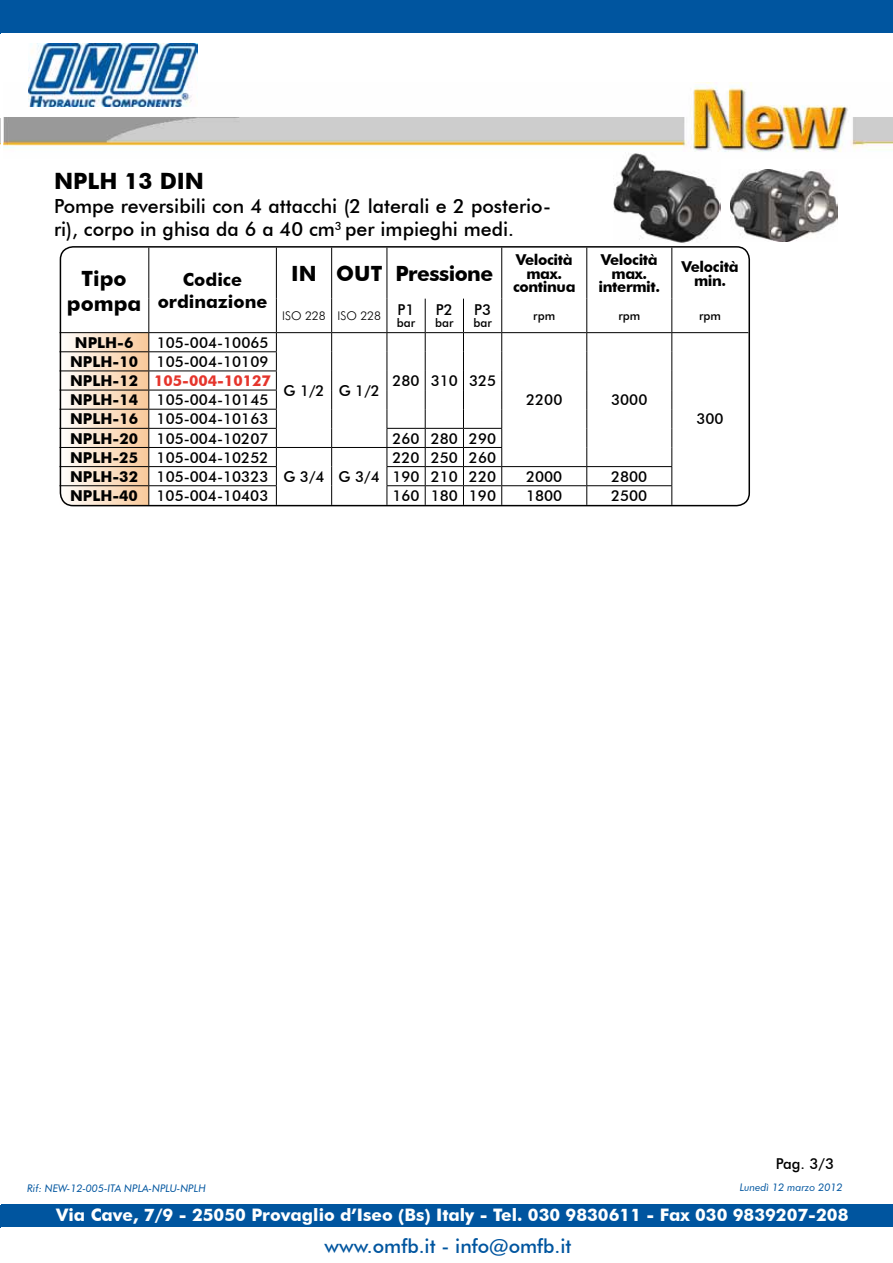
<style>
.page{position:relative;width:893px;height:1263px;background:#fff}
.page>*{position:absolute;margin:0;border:0;box-sizing:border-box;transform-origin:0 0}
.t1{font:700 22.5px "Futura BT";color:#000}
.t2{font:700 21px "Futura BT";letter-spacing:-.025em;color:#000}
.t3{font:700 21px/25.2px "Futura BT";color:#000;text-align:center}
.t4{font:500 19.5px/23.4px "Futura BT";color:#000}
.t5{font:500 19.5px "Futura BT";color:#00559f}
.t6{font:700 18px/21.6px "Futura BT";color:#000;text-align:center}
.t7{font:700 17.25px "Futura BT";color:#fff}
.t8{font:500 15px/19.2px "Futura BT";color:#000}
.t9{font:700 15px/13.5px "Futura BT";letter-spacing:-.025em;color:#000;text-align:center}
.t10{font:500 12px "Futura BT";color:#000}
.t11{font:300 12px "Futura BT";color:#000}
.t12{font:italic 10.5px "Futura BT";color:#00559f}
.s1{font-weight:700}
.s2{font-weight:700;color:#e5352c}
</style>
<div class="page">
<img style="left:0;top:118px;width:1px;height:27px">
<svg style="left:0;top:1205px;width:1px;height:23px"></svg>
<hr style="left:0;top:0;width:1px;height:33px;background:#00559f">
<hr style="left:387px;top:299px;width:1px;height:33px;background:#000">
<hr style="left:425px;top:299px;width:1px;height:33px;background:#000">
<hr style="left:463px;top:299px;width:1px;height:33px;background:#000">
<hr style="left:501px;top:299px;width:1px;height:33px;background:#000">
<hr style="left:149px;top:428px;width:128px;height:1px;background:#000">
<hr style="left:149px;top:447px;width:127px;height:1px;background:#000">
<hr style="left:276px;top:447px;width:56px;height:1px;background:#000">
<hr style="left:332px;top:447px;width:55px;height:1px;background:#000">
<hr style="left:149px;top:466px;width:128px;height:1px;background:#000">
<hr style="left:149px;top:485px;width:128px;height:1px;background:#000">
<svg style="left:60px;top:333px;width:89px;height:172px;background:#f0d8c1"></svg>
<svg style="left:276px;top:333px;width:1px;height:170px"></svg>
<svg style="left:331px;top:333px;width:1px;height:170px"></svg>
<hr style="left:387px;top:428px;width:38px;height:1px;background:#000">
<hr style="left:425px;top:428px;width:38px;height:1px;background:#000">
<hr style="left:463px;top:428px;width:39px;height:1px;background:#000">
<hr style="left:387px;top:447px;width:38px;height:1px;background:#000">
<hr style="left:425px;top:447px;width:38px;height:1px;background:#000">
<hr style="left:463px;top:447px;width:39px;height:1px;background:#000">
<hr style="left:387px;top:466px;width:38px;height:1px;background:#000">
<hr style="left:425px;top:466px;width:38px;height:1px;background:#000">
<hr style="left:463px;top:466px;width:39px;height:1px;background:#000">
<hr style="left:502px;top:466px;width:85px;height:1px;background:#000">
<hr style="left:587px;top:466px;width:85px;height:1px;background:#000">
<hr style="left:387px;top:485px;width:38px;height:1px;background:#000">
<svg style="left:387px;top:333px;width:1px;height:170px"></svg>
<hr style="left:425px;top:485px;width:38px;height:1px;background:#000">
<svg style="left:425px;top:333px;width:1px;height:170px"></svg>
<hr style="left:463px;top:485px;width:39px;height:1px;background:#000">
<svg style="left:463px;top:333px;width:1px;height:170px"></svg>
<hr style="left:502px;top:485px;width:85px;height:1px;background:#000">
<svg style="left:501px;top:333px;width:1px;height:170px"></svg>
<hr style="left:587px;top:485px;width:85px;height:1px;background:#000">
<svg style="left:586px;top:333px;width:1px;height:170px"></svg>
<svg style="left:671px;top:333px;width:1px;height:170px"></svg>
<hr style="left:148px;top:248px;width:1px;height:51px;background:#000">
<hr style="left:276px;top:248px;width:1px;height:51px;background:#000">
<hr style="left:331px;top:248px;width:1px;height:51px;background:#000">
<hr style="left:387px;top:248px;width:1px;height:51px;background:#000">
<hr style="left:501px;top:248px;width:1px;height:51px;background:#000">
<hr style="left:586px;top:248px;width:1px;height:51px;background:#000">
<hr style="left:671px;top:248px;width:1px;height:51px;background:#000">
<hr style="left:148px;top:299px;width:1px;height:33px;background:#000">
<hr style="left:276px;top:299px;width:1px;height:33px;background:#000">
<hr style="left:331px;top:299px;width:1px;height:33px;background:#000">
<hr style="left:586px;top:299px;width:1px;height:33px;background:#000">
<hr style="left:671px;top:299px;width:1px;height:33px;background:#000">
<hr style="left:60px;top:332px;width:89px;height:1px;background:#000">
<hr style="left:149px;top:332px;width:127px;height:1px;background:#000">
<hr style="left:276px;top:332px;width:56px;height:1px;background:#000">
<hr style="left:332px;top:332px;width:55px;height:1px;background:#000">
<hr style="left:60px;top:351px;width:89px;height:1px;background:#000">
<hr style="left:149px;top:351px;width:128px;height:1px;background:#000">
<hr style="left:60px;top:371px;width:89px;height:1px;background:#000">
<hr style="left:149px;top:371px;width:128px;height:1px;background:#000">
<hr style="left:60px;top:390px;width:89px;height:1px;background:#000">
<hr style="left:149px;top:390px;width:128px;height:1px;background:#000">
<hr style="left:60px;top:409px;width:89px;height:1px;background:#000">
<hr style="left:149px;top:409px;width:128px;height:1px;background:#000">
<hr style="left:387px;top:332px;width:38px;height:1px;background:#000">
<hr style="left:425px;top:332px;width:38px;height:1px;background:#000">
<hr style="left:463px;top:332px;width:39px;height:1px;background:#000">
<hr style="left:502px;top:332px;width:85px;height:1px;background:#000">
<hr style="left:587px;top:332px;width:85px;height:1px;background:#000">
<hr style="left:672px;top:332px;width:76px;height:1px;background:#000">
<div style="left:60px;top:246px;width:690px;height:260px;border:2px solid #000;border-radius:13px"></div>
<img style="left:3px;top:83px;width:890px;height:70px">
<div style="left:1px;top:1204px;width:892px;height:23px;background:#00559f"></div>
<img style="left:29px;top:43px;width:168px;height:64px">
<div style="left:1px;top:0;width:892px;height:32px;background:#00559f"></div>
<img style="left:730px;top:169px;width:107px;height:72px">
<img style="left:613px;top:153px;width:107px;height:90px">
<h1 class="t1" style="left:54px;top:168px;width:152px">NPLH 13 DIN</h1>
<h3 class="t4" style="left:54px;top:194px;width:499px">Pompe reversibili con 4 attacchi (2 laterali e 2 posterio&shy;ri), corpo in ghisa da 6 a 40 cm<sup>3</sup> per impieghi medi.</h3>
<h2 class="t3" style="left:67px;top:265px;width:76px">Tipo pompa</h2>
<p class="t6" style="left:158px;top:269px;width:111px">Codice ordinazione</p>
<h2 class="t2" style="left:291px;top:261px;width:203px">IN OUT Pressione</h2>
<p class="t9" style="left:513px;top:253px;width:64px">Velocità max. continua</p>
<p class="t9" style="left:599px;top:253px;width:63px">Velocità max. intermit.</p>
<p class="t9" style="left:682px;top:260px;width:58px">Velocità min.</p>
<p class="t8" style="left:436px;top:300px;width:19px">P2</p>
<p class="t10" style="left:435px;top:316px;width:20px">bar</p>
<p class="t8" style="left:474px;top:300px;width:19px">P3</p>
<p class="t10" style="left:473px;top:316px;width:20px">bar</p>
<p class="t10" style="left:533px;top:309px;width:23px">rpm</p>
<p class="t10" style="left:618px;top:309px;width:23px">rpm</p>
<p class="t10" style="left:699px;top:309px;width:23px">rpm</p>
<p class="t11" style="left:282px;top:309px;width:134px">ISO 228 ISO 228 <sup>P1</sup></p>
<p class="t10" style="left:397px;top:316px;width:20px">bar</p>
<p class="t9" style="left:75px;top:336px;width:60px">NPLH-6</p>
<p class="t8" style="left:157px;top:333px;width:113px">105-004-10065</p>
<p class="t8" style="left:70px;top:352px;width:202px"><span class="s1">NPLH-10</span> 105-004-10109<br><span class="s1">NPLH-12</span> <span class="s2">105-004-10127<br></span><span class="s1">NPLH-14</span> 105-004-10145<br><span class="s1">NPLH-16</span> 105-004-10163<br><span class="s1">NPLH-20</span> 105-004-10207</p>
<p class="t8" style="left:70px;top:448px;width:200px"><span class="s1">NPLH-25</span> 105-004-10252</p>
<p class="t8" style="left:283px;top:381px;width:98px">G 1/2 G 1/2</p>
<p class="t8" style="left:392px;top:371px;width:105px">280 310 325</p>
<p class="t8" style="left:392px;top:429px;width:105px">260 280 290</p>
<p class="t8" style="left:392px;top:448px;width:105px">220 250 260</p>
<p class="t8" style="left:526px;top:390px;width:38px">2200</p>
<p class="t8" style="left:611px;top:390px;width:38px">3000</p>
<p class="t8" style="left:283px;top:467px;width:98px">G 3/4 G 3/4</p>
<p class="t8" style="left:70px;top:467px;width:200px"><span class="s1">NPLH-32</span> 105-004-10323</p>
<p class="t8" style="left:392px;top:467px;width:105px">190 210 220</p>
<p class="t8" style="left:526px;top:467px;width:38px">2000</p>
<p class="t8" style="left:611px;top:467px;width:38px">2800</p>
<p class="t8" style="left:70px;top:486px;width:200px"><span class="s1">NPLH-40</span> 105-004-10403</p>
<p class="t8" style="left:392px;top:486px;width:105px">160 180 190</p>
<p class="t8" style="left:526px;top:486px;width:38px">1800</p>
<p class="t8" style="left:611px;top:486px;width:38px">2500</p>
<p class="t8" style="left:696px;top:409px;width:29px">300</p>
<p class="t8" style="left:776px;top:1154px;width:60px">Pag. 3/3</p>
<p class="t12" style="left:27px;top:1181px;width:180px">Rif: NEW-12-005-ITA NPLA-NPLU-NPLH</p>
<p class="t12" style="left:740px;top:1181px;width:104px">Lunedì 12 marzo 2012</p>
<p class="t7" style="left:56px;top:1205px;width:794px">Via Cave, 7/9 - 25050 Provaglio d’Iseo (Bs) Italy - Tel. 030 9830611 - Fax 030 9839207-208</p>
<h3 class="t5" style="left:324px;top:1234px;width:249px">www.omfb.it - info@omfb.it</h3>
</div>
